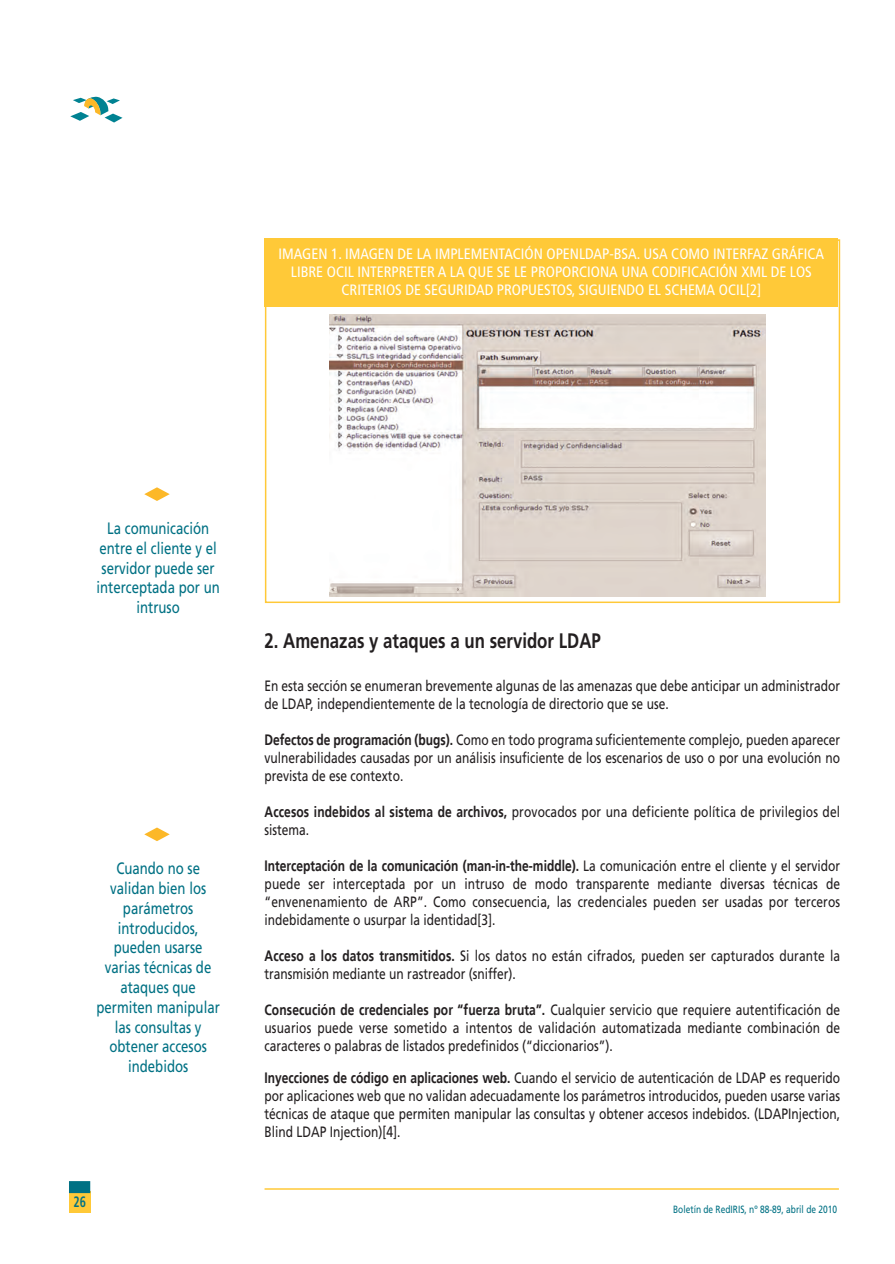
<style>
.page{position:relative;width:895px;height:1264px;background:#fff}
.page>*{position:absolute;margin:0;border:0;box-sizing:border-box;transform-origin:0 0}
.t1{font:700 21px "Frutiger LT Std";color:#231f20;scale:.8 1}
.t2{font:16.5px/19.8px "Frutiger LT Std";color:#007184;text-align:center;scale:.8 1}
.t3{font:15px/18px "Frutiger LT Std";color:#231f20;text-align:justify;scale:.8 1}
.t4{font:condensed 15px/18px "Frutiger LT Std";color:#fff;text-align:center}
.t5{font:700 15px "Frutiger LT";color:#231f20;scale:.8 1}
.t6{font:700 condensed 15px "Frutiger LT Std";color:#007184;scale:.8 1}
.t7{font:10.5px "Frutiger LT Std";color:#007184;scale:.8 1}
.s1{font-family:"Frutiger LT";font-weight:700}
.s2{font-family:"Frutiger LT Std";font-weight:400}
</style>
<div class="page">
<div style="left:69px;top:1191px;width:21px;height:22px;background:#ffc938"></div>
<div style="left:69px;top:1181px;width:21px;height:12px;background:#007184"></div>
<hr style="left:264px;top:1188px;width:574px;height:2px;background:#ffc938">
<svg style="left:144px;top:487px;width:26px;height:14px"></svg>
<svg style="left:144px;top:827px;width:26px;height:14px"></svg>
<svg style="left:70px;top:96px;width:52px;height:27px"></svg>
<div style="left:264px;top:239px;width:574px;height:68px;background:#ffc938"></div>
<img style="left:330px;top:314px;width:435px;height:282px">
<p class="t4" style="left:278px;top:246px;width:547px">IMAGEN 1. IMAGEN DE LA IMPLEMENTACIÓN OPENLDAP-BSA. USA COMO INTERFAZ GRÁFICA<br>LIBRE OCIL INTERPRETER A LA QUE SE LE PROPORCIONA UNA CODIFICACIÓN XML DE LOS<br>CRITERIOS DE SEGURIDAD PROPUESTOS, SIGUIENDO EL SCHEMA OCIL[2]</p>
<p class="t2" style="left:96px;top:520px;width:156px">La comunicación entre el cliente y el servidor puede ser interceptada por un intruso</p>
<p class="t2" style="left:96px;top:860px;width:156px">Cuando no se validan bien los parámetros introducidos, pueden usarse varias técnicas de ataques que permiten manipular las consultas y obtener accesos indebidos</p>
<p class="t6" style="left:74px;top:1196px;width:17px">26</p>
<h1 class="t1" style="left:264px;top:632px;width:422px">2. Amenazas y ataques a un servidor LDAP</h1>
<p class="t3" style="left:264px;top:677px;width:721px">En esta sección se enumeran brevemente algunas de las amenazas que debe anticipar un administrador de LDAP, independientemente de la tecnología de directorio que se use.</p>
<p class="t3" style="left:264px;top:731px;width:721px"><span class="s1">Defectos de programación (bugs).</span> Como en todo programa suficientemente complejo, pueden aparecer vulnerabilidades causadas por un análisis insuficiente de los escenarios de uso o por una evolución no prevista de ese contexto.</p>
<p class="t3" style="left:264px;top:803px;width:721px"><span class="s1">Accesos indebidos al sistema de archivos,</span> provocados por una deficiente política de privilegios del sistema.</p>
<p class="t5" style="left:264px;top:856px;width:721px">Interceptación de la comunicación (man-in-the-middle). <span class="s2">La comunicación entre el cliente y el servidor</span></p>
<p class="t3" style="left:264px;top:875px;width:721px">puede ser interceptada por un intruso de modo transparente mediante diversas técnicas de “envenenamiento de ARP”. Como consecuencia, las credenciales pueden ser usadas por terceros indebidamente o usurpar la identidad[3].</p>
<p class="t3" style="left:264px;top:947px;width:721px"><span class="s1">Acceso a los datos transmitidos.</span> Si los datos no están cifrados, pueden ser capturados durante la transmisión mediante un rastreador (sniffer).</p>
<p class="t3" style="left:264px;top:1001px;width:721px"><span class="s1">Consecución de credenciales por “fuerza bruta”.</span> Cualquier servicio que requiere autentificación de usuarios puede verse sometido a intentos de validación automatizada mediante combinación de caracteres o palabras de listados predefinidos (“diccionarios”).</p>
<p class="t3" style="left:264px;top:1070px;width:721px"><span class="s1">Inyecciones de código en aplicaciones web.</span> Cuando el servicio de autenticación de LDAP es requerido por aplicaciones web que no validan adecuadamente los parámetros introducidos, pueden usarse varias técnicas de ataque que permiten manipular las consultas y obtener accesos indebidos. (LDAPInjection, Blind LDAP Injection)[4].</p>
<p class="t7" style="left:673px;top:1205px;width:206px">Boletín de RedIRIS, nº 88-89, abril de 2010</p>
</div>
